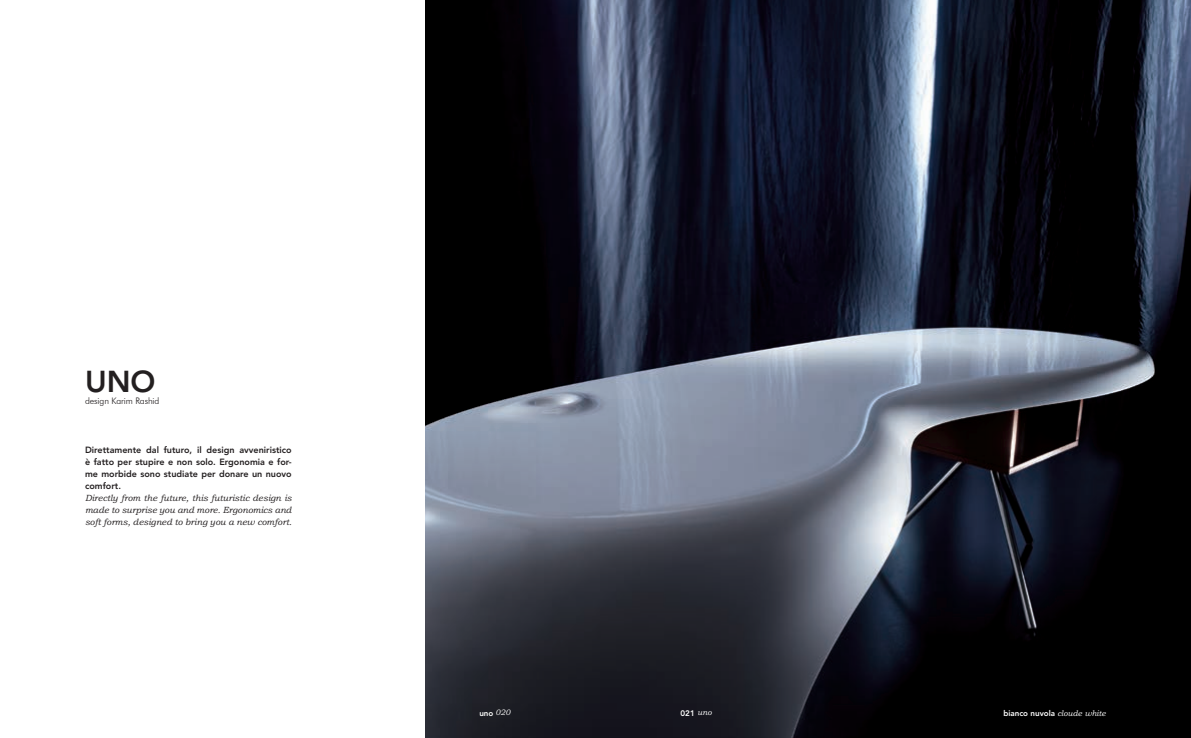
<style>
.page{position:relative;width:1191px;height:738px;background:#fff}
.page>*{position:absolute;margin:0;border:0;box-sizing:border-box;transform-origin:0 0}
.t1{font:800 30px "Avenir LT Std";color:#231f20}
.t2{font:800 9px/12px "Avenir LT Std";color:#231f20;text-align:justify}
.t3{font:italic 9px/12px "Bookman Old Style";color:#231f20;text-align:justify}
.t4{font:300 9px "Futura BT";letter-spacing:-.01em;color:#231f20}
.t5{font:800 8px "Avenir LT Std";color:#fff}
.s1{font-family:"Bookman Old Style";font-weight:400;font-style:italic}
</style>
<div class="page">
<img style="left:425px;top:0;width:766px;height:737px">
<h1 class="t1" style="left:85px;top:368px;width:72px">UNO</h1>
<p class="t4" style="left:85px;top:397px;width:76px">design Karim Rashid</p>
<p class="t2" style="left:85px;top:444px;width:208px">Direttamente dal futuro, il design avveniristico è fatto per stupire e non solo. Ergonomia e for&shy;me morbide sono studiate per donare un nuovo comfort.</p>
<p class="t3" style="left:85px;top:492px;width:208px">Directly from the future, this futuristic design is made to surprise you and more. Ergonomics and soft forms, designed to bring you a new comfort.</p>
<p class="t5" style="left:479px;top:709px;width:33px">uno <span class="s1">020</span></p>
<p class="t5" style="left:680px;top:709px;width:33px">021 <span class="s1">uno</span></p>
<p class="t5" style="left:1003px;top:709px;width:104px">bianco nuvola <span class="s1">cloude white</span></p>
</div>
